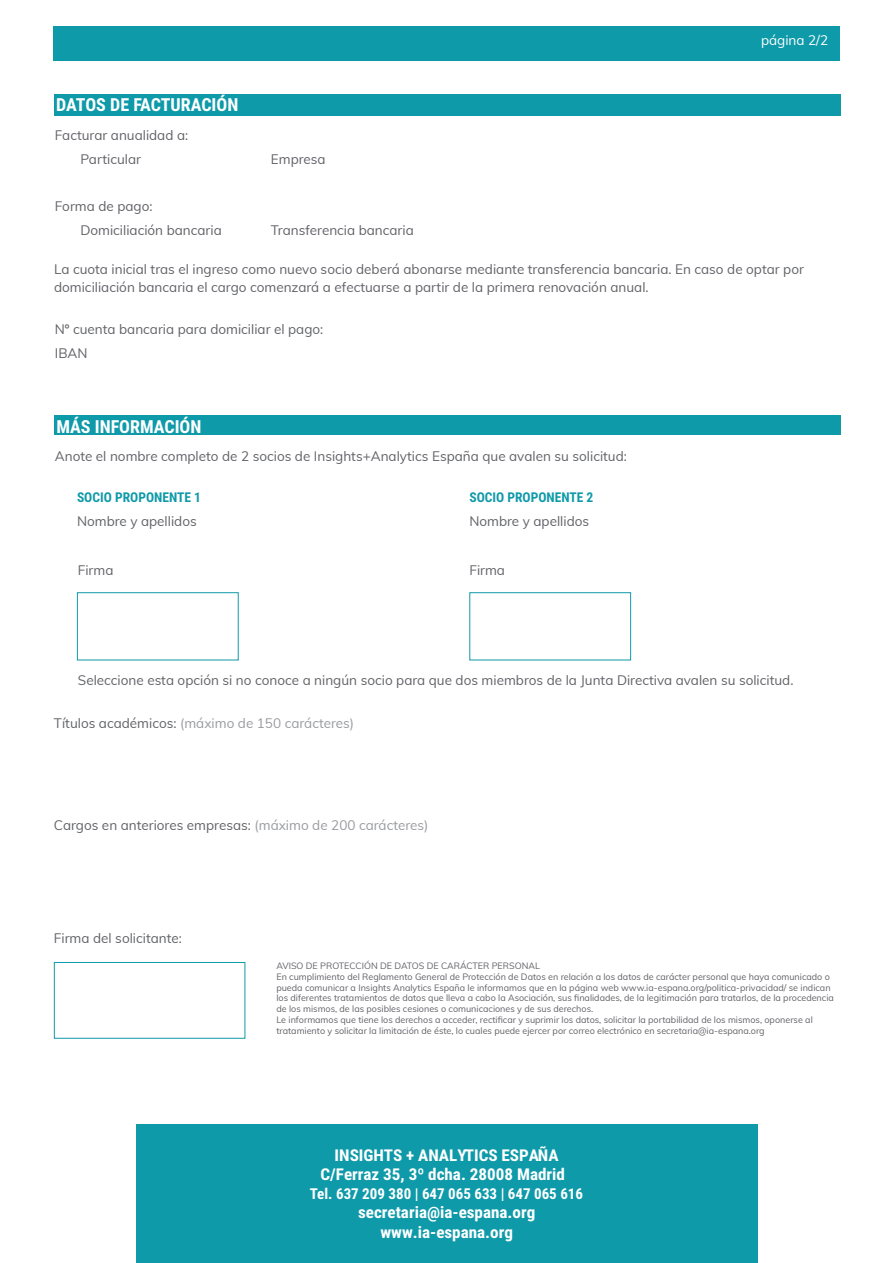
<style>
.page{position:relative;width:893px;height:1263px;background:#fff}
.page>*{position:absolute;margin:0;border:0;box-sizing:border-box;transform-origin:0 0}
.t1{font:700 18px "Roboto Condensed";color:#fff}
.t2{font:700 16.35px/19.2px "Roboto Condensed";color:#fff;text-align:center;scale:1.05 1}
.t3{font:700 15px "Roboto Condensed";color:#fff}
.t4{font:13.5px/24px "Muli";color:#616267}
.t5{font:13.5px "Muli";color:#9a9b9f}
.t6{font:700 13.5px "Roboto Condensed";color:#0f9aa9}
.t7{font:13.5px "Muli";color:#fff}
.t8{font:9px/10.8px "Muli";color:#616267}
.s1{color:#616267}
.s2{color:#9a9b9f}
</style>
<div class="page">
<div style="left:53px;top:27px;width:787px;height:34px;background:#0f9aa9"></div>
<div style="left:54px;top:94px;width:786px;height:21px;background:#0f9aa9"></div>
<div style="left:54px;top:415px;width:786px;height:20px;background:#0f9aa9"></div>
<div style="left:469px;top:592px;width:162px;height:68px;border:1px solid #0f9aa9"></div>
<div style="left:77px;top:592px;width:162px;height:68px;border:1px solid #0f9aa9"></div>
<div style="left:54px;top:962px;width:191px;height:77px;border:1px solid #0f9aa9"></div>
<div style="left:136px;top:1125px;width:621px;height:138px;background:#0f9aa9"></div>
<h1 class="t1" style="left:56px;top:92px;width:184px">DATOS DE FACTURACIÓN</h1>
<h3 class="t4" style="left:80px;top:122px;width:109px;text-indent:-26px">Facturar anualidad a:<br>Particular</h3>
<h3 class="t4" style="left:271px;top:146px;width:56px">Empresa</h3>
<h3 class="t7" style="left:761px;top:30px;width:69px">página 2/2</h3>
<h3 class="t4" style="left:80px;top:193px;width:143px;text-indent:-26px">Forma de pago:<br>Domiciliación bancaria</h3>
<h3 class="t4" style="left:271px;top:217px;width:144px">Transferencia bancaria</h3>
<h3 class="t4" style="left:54px;top:260px;width:751px;line-height:18px">La cuota inicial tras el ingreso como nuevo socio deberá abonarse mediante transferencia bancaria. En caso de optar por domiciliación bancaria el cargo comenzará a efectuarse a partir de la primera renovación anual.</h3>
<h3 class="t4" style="left:55px;top:316px;width:270px">Nº cuenta bancaria para domiciliar el pago:<br>IBAN</h3>
<h1 class="t1" style="left:56px;top:413px;width:147px">MÁS INFORMACIÓN</h1>
<h3 class="t4" style="left:55px;top:443px;width:574px">Anote el nombre completo de 2 socios de Insights+Analytics España que avalen su solicitud:</h3>
<h3 class="t6" style="left:77px;top:488px;width:126px">SOCIO PROPONENTE 1</h3>
<h3 class="t4" style="left:77px;top:509px;width:121px">Nombre y apellidos</h3>
<h3 class="t4" style="left:78px;top:558px;width:37px">Firma</h3>
<h3 class="t4" style="left:469px;top:558px;width:37px">Firma</h3>
<h3 class="t6" style="left:469px;top:488px;width:126px">SOCIO PROPONENTE 2</h3>
<h3 class="t4" style="left:469px;top:509px;width:121px">Nombre y apellidos</h3>
<h3 class="t4" style="left:78px;top:668px;width:717px">Seleccione esta opción si no conoce a ningún socio para que dos miembros de la Junta Directiva avalen su solicitud.</h3>
<h3 class="t5" style="left:54px;top:713px;width:302px"><span class="s1">Títulos académicos:</span> (máximo de 150 carácteres)</h3>
<h3 class="t4" style="left:54px;top:812px;width:376px">Cargos en anteriores empresas: <span class="s2">(máximo de 200 carácteres)</span></h3>
<h3 class="t4" style="left:54px;top:926px;width:130px">Firma del solicitante:</h3>
<p class="t8" style="left:276px;top:960px;width:559px">AVISO DE PROTECCIÓN DE DATOS DE CARÁCTER PERSONAL<br>En cumplimiento del Reglamento General de Protección de Datos en relación a los datos de carácter personal que haya comunicado o pueda comunicar a Insights Analytics España le informamos que en la página web www.ia-espana.org/politica-privacidad/ se indican los diferentes tratamientos de datos que lleva a cabo la Asociación, sus finalidades, de la legitimación para tratarlos, de la procedencia de los mismos, de las posibles cesiones o comunicaciones y de sus derechos.<br>Le informamos que tiene los derechos a acceder, rectificar y suprimir los datos, solicitar la portabilidad de los mismos, oponerse al tratamiento y solicitar la limitación de éste, lo cuales puede ejercer por correo electrónico en secretaria@ia-espana.org</p>
<h2 class="t2" style="left:320px;top:1145px;width:234px">INSIGHTS + ANALYTICS ESPAÑA<br>C/Ferraz 35, 3º dcha. 28008 Madrid</h2>
<h2 class="t2" style="left:358px;top:1202px;width:170px">secretaria@ia-espana.org www.ia-espana.org</h2>
<h3 class="t3" style="left:310px;top:1183px;width:275px">Tel. 637 209 380 | 647 065 633 | 647 065 616</h3>
</div>
